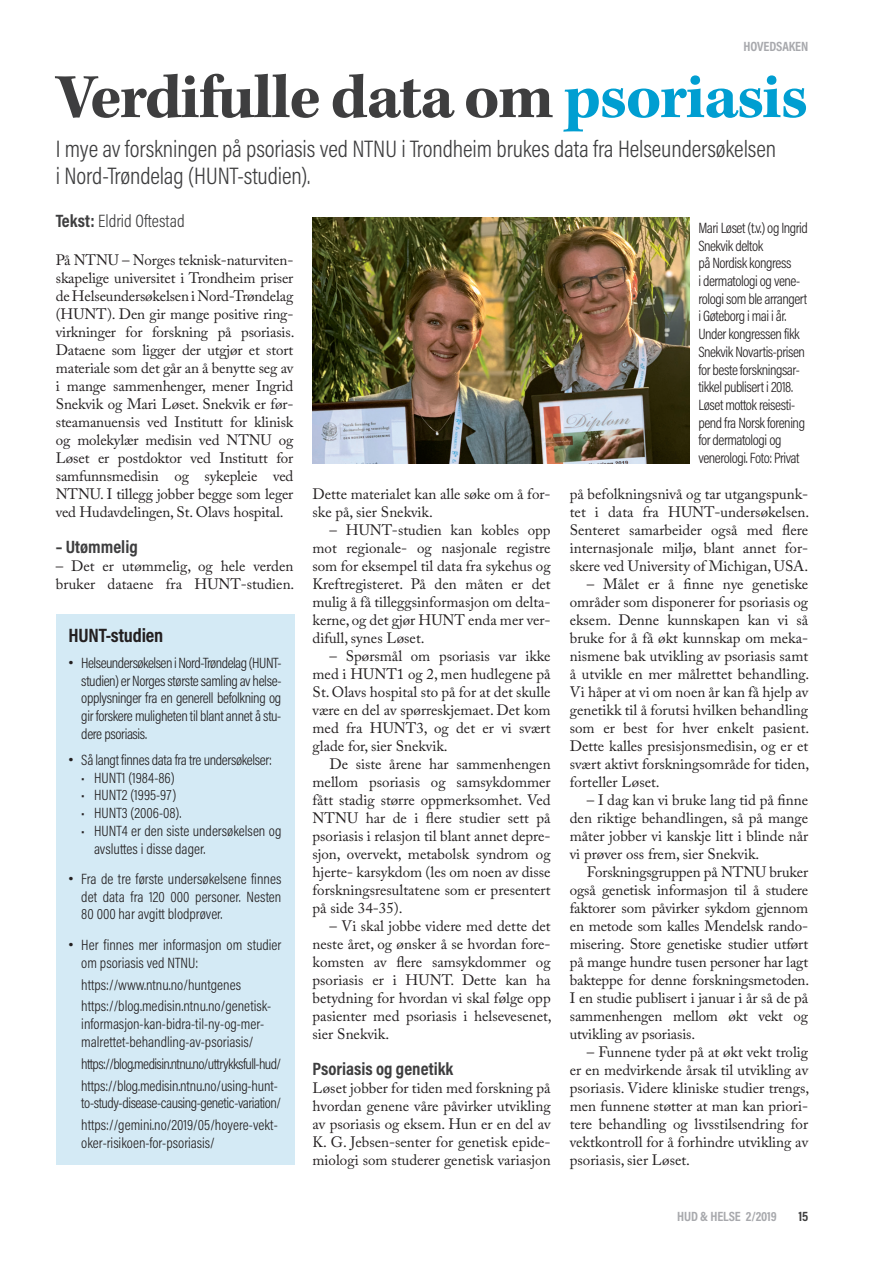
<style>
.page{position:relative;width:893px;height:1263px;background:#fff}
.page>*{position:absolute;margin:0;border:0;box-sizing:border-box;transform-origin:0 0}
.t1{font:700 64.5px "Kepler Std";letter-spacing:-.025em;color:#3e3e3f}
.t2{font:300 24px/27px "Acumin Pro Cond";letter-spacing:-.005em;color:#3e3e3f}
.t3{font:700 19.5px "Acumin Pro Cond";letter-spacing:-.01em;color:#231f20}
.t4{font:700 18px "Acumin Pro Cond";color:#3e3e3f}
.t5{font:300 18px "Acumin Pro Cond";color:#3e3e3f}
.t6{font:15px/18px "Adobe Caslon Pro";color:#231f20;text-align:justify}
.t7{font:300 15px/17.7px "Acumin Pro Cond";letter-spacing:-.02em;color:#231f20}
.t8{font:300 15px/17.7px "Acumin Pro Cond";color:#231f20}
.t9{font:700 13.5px "Acumin Pro Cond";letter-spacing:-.01em;color:#a8a9ad}
.t10{font:700 13.5px "Acumin Pro Cond";color:#3e3e3f}
.s1{color:#009ed1}
.s2{font-weight:700}
.s3{font-family:"Adobe Caslon Pro";font-weight:400}
</style>
<div class="page">
<img style="left:313px;top:217px;width:376px;height:246px">
<div style="left:56px;top:615px;width:238px;height:550px;background:#d4eaf5"></div>
<p class="t9" style="left:744px;top:37px;width:66px">HOVEDSAKEN</p>
<h1 class="t1" style="left:56px;top:60px;width:754px">Verdifulle data om <span class="s1">psoriasis</span></h1>
<h2 class="t2" style="left:56px;top:135px;width:722px">I mye av forskningen på psoriasis ved NTNU i Trondheim brukes data fra Helseundersøkelsen i Nord-Trøndelag (HUNT-studien).</h2>
<p class="t5" style="left:56px;top:210px;width:130px"><span class="s2">Tekst:</span> Eldrid Oftestad</p>
<p class="t6" style="left:56px;top:251px;width:240px">På NTNU – Norges teknisk-naturviten&shy;skapelige universitet i Trondheim priser de Helseundersøkelsen i Nord-Trøndelag (HUNT). Den gir mange positive ring&shy;virkninger for forskning på psoriasis.<br>Dataene som ligger der utgjør et stort materiale som det går an å benytte seg av i mange sammenhenger, mener Ingrid Snekvik og Mari Løset. Snekvik er før&shy;steamanuensis ved Institutt for klinisk og molekylær medisin ved NTNU og Løset er postdoktor ved Institutt for samfunnsmedisin og sykepleie ved NTNU. I tillegg jobber begge som leger ved Hudavdelingen, St. Olavs hospital.</p>
<p class="t4" style="left:56px;top:535px;width:84px">– Utømmelig</p>
<p class="t6" style="left:56px;top:557px;width:240px">– Det er utømmelig, og hele verden bruker dataene fra HUNT-studien.</p>
<p class="t7" style="left:698px;top:219px;width:111px">Mari Løset (t.v.) og Ingrid<br>Snekvik deltok<br>på Nordisk kongress<br>i dermatologi og vene&shy;rologi som ble arrangert i Gøteborg i mai i år.<br>Under kongressen fikk<br>Snekvik Novartis-prisen for beste forskningsar&shy;tikkel publisert i 2018.<br>Løset mottok reisesti&shy;pend fra Norsk forening for dermatologi og venerologi. Foto: Privat</p>
<p class="t6" style="left:313px;top:485px;width:240px">Dette materialet kan alle søke om å for&shy;ske på, sier Snekvik.</p>
<p class="t6" style="left:313px;top:521px;width:240px;text-indent:17px">– HUNT-studien kan kobles opp mot regionale- og nasjonale registre som for eksempel til data fra sykehus og Kreftregisteret. På den måten er det mulig å få tilleggsinformasjon om delta&shy;kerne, og det gjør HUNT enda mer ver&shy;difull, synes Løset.</p>
<p class="t6" style="left:313px;top:647px;width:240px;text-indent:17px">– Spørsmål om psoriasis var ikke med i HUNT1 og 2, men hudlegene på St. Olavs hospital sto på for at det skulle være en del av spørreskjemaet. Det kom med fra HUNT3, og det er vi svært glade for, sier Snekvik.</p>
<p class="t6" style="left:313px;top:755px;width:240px;text-indent:17px">De siste årene har sammenhengen mellom psoriasis og samsykdommer fått stadig større oppmerksomhet. Ved NTNU har de i flere studier sett på psoriasis i relasjon til blant annet depre&shy;sjon, overvekt, metabolsk syndrom og hjerte- karsykdom (les om noen av disse forskningsresultatene som er presentert på side 34-35).</p>
<p class="t6" style="left:313px;top:917px;width:241px;text-indent:17px">– Vi skal jobbe videre med dette det neste året, og ønsker å se hvordan fore&shy;komsten av flere samsykdommer og psoriasis er i HUNT. Dette kan ha betydning for hvordan vi skal følge opp pasienter med psoriasis i helsevesenet, sier Snekvik.</p>
<p class="t4" style="left:313px;top:1057px;width:142px">Psoriasis og genetikk</p>
<p class="t6" style="left:313px;top:1079px;width:240px">Løset jobber for tiden med forskning på hvordan genene våre påvirker utvikling av psoriasis og eksem. Hun er en del av K. G. Jebsen-senter for genetisk epide&shy;miologi som studerer genetisk variasjon</p>
<p class="t6" style="left:570px;top:485px;width:241px">på befolkningsnivå og tar utgangspunk&shy;tet i data fra HUNT-undersøkelsen.<br>Senteret samarbeider også med flere internasjonale miljø, blant annet for&shy;skere ved University of Michigan, USA.</p>
<p class="t6" style="left:570px;top:575px;width:241px;text-indent:17px">– Målet er å finne nye genetiske områder som disponerer for psoriasis og eksem. Denne kunnskapen kan vi så bruke for å få økt kunnskap om meka&shy;nismene bak utvikling av psoriasis samt å utvikle en mer målrettet behandling.<br>Vi håper at vi om noen år kan få hjelp av genetikk til å forutsi hvilken behandling som er best for hver enkelt pasient.<br>Dette kalles presisjonsmedisin, og er et svært aktivt forskningsområde for tiden, forteller Løset.</p>
<p class="t6" style="left:570px;top:791px;width:240px;text-indent:17px">– I dag kan vi bruke lang tid på finne den riktige behandlingen, så på mange måter jobber vi kanskje litt i blinde når vi prøver oss frem, sier Snekvik.</p>
<p class="t6" style="left:570px;top:863px;width:241px;text-indent:17px">Forskningsgruppen på NTNU bruker også genetisk informasjon til å studere faktorer som påvirker sykdom gjennom en metode som kalles Mendelsk rando&shy;misering. Store genetiske studier utført på mange hundre tusen personer har lagt bakteppe for denne forskningsmetoden.<br>I en studie publisert i januar i år så de på sammenhengen mellom økt vekt og utvikling av psoriasis.</p>
<p class="t6" style="left:570px;top:1043px;width:241px;text-indent:17px">– Funnene tyder på at økt vekt trolig er en medvirkende årsak til utvikling av psoriasis. Videre kliniske studier trengs, men funnene støtter at man kan priori&shy;tere behandling og livsstilsendring for vektkontroll for å forhindre utvikling av psoriasis, sier Løset.</p>
<h3 class="t3" style="left:69px;top:622px;width:96px">HUNT-studien</h3>
<p class="t7" style="left:81px;top:654px;width:202px;text-align:justify;text-indent:-13px"><span class="s3">•</span> Helseundersøkelsen i Nord-Trøndelag (HUNT--- studien) er Norges største samling av helse&shy;opplysninger fra en generell befolkning og gir forskere muligheten til blant annet å stu&shy;dere psoriasis.</p>
<p class="t7" style="left:69px;top:751px;width:205px"><span class="s3">•</span> Så langt finnes data fra tre undersøkelser:</p>
<p class="t8" style="left:81px;top:768px;width:95px">• HUNT1 (1984-86)</p>
<p class="t8" style="left:81px;top:786px;width:96px">• HUNT2 (1995-97)</p>
<p class="t8" style="left:81px;top:804px;width:102px">• HUNT3 (2006-08).</p>
<p class="t8" style="left:94px;top:821px;width:189px;text-indent:-13px">• HUNT4 er den siste undersøkelsen og avsluttes i disse dager.</p>
<p class="t7" style="left:81px;top:870px;width:202px;text-align:justify;text-indent:-13px"><span class="s3">•</span> Fra de tre første undersøkelsene finnes det data fra 120 000 personer. Nesten 80 000 har avgitt blodprøver.</p>
<p class="t8" style="left:81px;top:935px;width:202px;text-indent:-13px"><span class="s3">•</span> Her finnes mer informasjon om studier om psoriasis ved NTNU:</p>
<p class="t8" style="left:81px;top:973px;width:191px;line-height:21.9px">https://www.ntnu.no/huntgenes https://blog.medisin.ntnu.no/genetisk-</p>
<p class="t8" style="left:81px;top:1015px;width:184px">informasjon-kan-bidra-til-ny-og-mer&shy;malrettet-behandling-av-psoriasis/</p>
<p class="t7" style="left:81px;top:1052px;width:201px;line-height:21.9px">https://blog.medisin.ntnu.no/uttrykksfull-hud/ https://blog.medisin.ntnu.no/using-hunt-</p>
<p class="t7" style="left:81px;top:1092px;width:201px;line-height:21.9px">to-study-disease-causing-genetic-variation/ https://gemini.no/2019/05/hoyere-vekt-</p>
<p class="t8" style="left:81px;top:1134px;width:135px">oker-risikoen-for-psoriasis/</p>
<p class="t9" style="left:677px;top:1208px;width:101px">HUD &amp; HELSE 2/2019</p>
<p class="t10" style="left:798px;top:1208px;width:11px">15</p>
</div>
